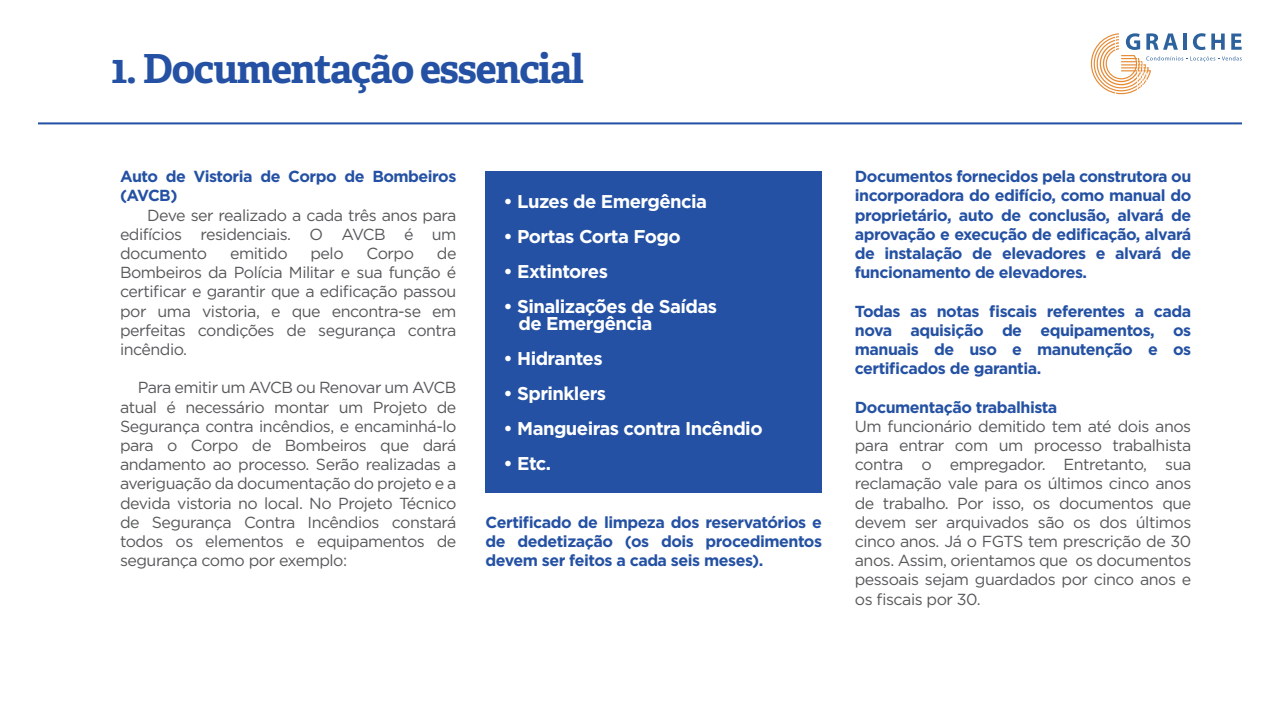
<style>
.page{position:relative;width:1280px;height:720px;background:#fff}
.page>*{position:absolute;margin:0;border:0;box-sizing:border-box;transform-origin:0 0}
.t1{font:700 40px "Adelle Basic";letter-spacing:-.03em;color:#2451a3}
.t2{font:700 18.5px/17.4px "Gotham";letter-spacing:-.03em;color:#fff}
.t3{font:16px/19.2px "Gotham";letter-spacing:-.03em;color:#57585a;text-align:justify}
.t4{font:700 16px/19.2px "Gotham";letter-spacing:-.03em;color:#2451a3;text-align:justify}
</style>
<div class="page">
<div style="left:486px;top:171px;width:336px;height:321px;background:#2451a3"></div>
<hr style="left:38px;top:122px;width:1204px;height:2px;background:#2250a3">
<svg style="left:1091px;top:33px;width:151px;height:61px"></svg>
<h1 class="t1" style="left:111px;top:43px;width:474px">1. Documentação essencial</h1>
<p class="t4" style="left:120px;top:167px;width:338px">Auto de Vistoria de Corpo de Bombeiros (AVCB)</p>
<p class="t3" style="left:120px;top:205px;width:338px;text-indent:27px">Deve ser realizado a cada três anos para edifícios residenciais. O AVCB é um documento</p>
<p class="t3" style="left:120px;top:243px;width:338px;text-indent:317px">de Bombeiros da Polícia Militar e sua função é certificar e garantir que a edificação passou por uma vistoria, e que encontra-se em perfeitas condições de segurança contra incêndio.</p>
<p class="t3" style="left:120px;top:378px;width:338px;text-indent:18px">Para emitir um AVCB ou Renovar um AVCB atual é necessário montar um Projeto de Segurança contra incêndios, e encaminhá-lo para o Corpo de Bombeiros que dará andamento ao processo. Serão realizadas a averiguação da documentação do projeto e a devida vistoria no local. No Projeto Técnico de Segurança Contra Incêndios constará todos os elementos e equipamentos de segurança como por exemplo:</p>
<p class="t3" style="left:230px;top:243px;width:59px">emitido</p>
<p class="t3" style="left:311px;top:243px;width:35px">pelo</p>
<p class="t3" style="left:367px;top:243px;width:49px">Corpo</p>
<p class="t2" style="left:504px;top:193px;width:205px">• Luzes de Emergência</p>
<p class="t2" style="left:504px;top:228px;width:179px">• Portas Corta Fogo</p>
<p class="t2" style="left:504px;top:262px;width:106px">• Extintores</p>
<p class="t2" style="left:518px;top:297px;width:200px;text-indent:-15px">• Sinalizações de Saídas de Emergência</p>
<p class="t2" style="left:504px;top:350px;width:101px">• Hidrantes</p>
<p class="t2" style="left:504px;top:385px;width:104px">• Sprinklers</p>
<p class="t2" style="left:504px;top:419px;width:261px">• Mangueiras contra Incêndio</p>
<p class="t2" style="left:504px;top:454px;width:49px">• Etc.</p>
<p class="t4" style="left:486px;top:512px;width:338px">Certificado de limpeza dos reservatórios e de dedetização (os dois procedimentos devem ser feitos a cada seis meses).</p>
<p class="t4" style="left:855px;top:167px;width:338px">Documentos fornecidos pela construtora ou incorporadora do edifício, como manual do proprietário, auto de conclusão, alvará de aprovação e execução de edificação, alvará de instalação de elevadores e alvará de funcionamento de elevadores.</p>
<p class="t4" style="left:855px;top:301px;width:338px">Todas as notas fiscais referentes a cada nova aquisição de equipamentos, os manuais de uso e manutenção e os certificados de garantia.</p>
<p class="t4" style="left:855px;top:397px;width:204px">Documentação trabalhista</p>
<p class="t3" style="left:855px;top:416px;width:338px">Um funcionário demitido tem até dois anos para entrar com um processo trabalhista contra o empregador. Entretanto, sua reclamação vale para os últimos cinco anos de trabalho. Por isso, os documentos que devem ser arquivados são os dos últimos cinco anos. Já o FGTS tem prescrição de 30 anos. Assim, orientamos que os documentos pessoais sejam guardados por cinco anos e os fiscais por 30.</p>
</div>
